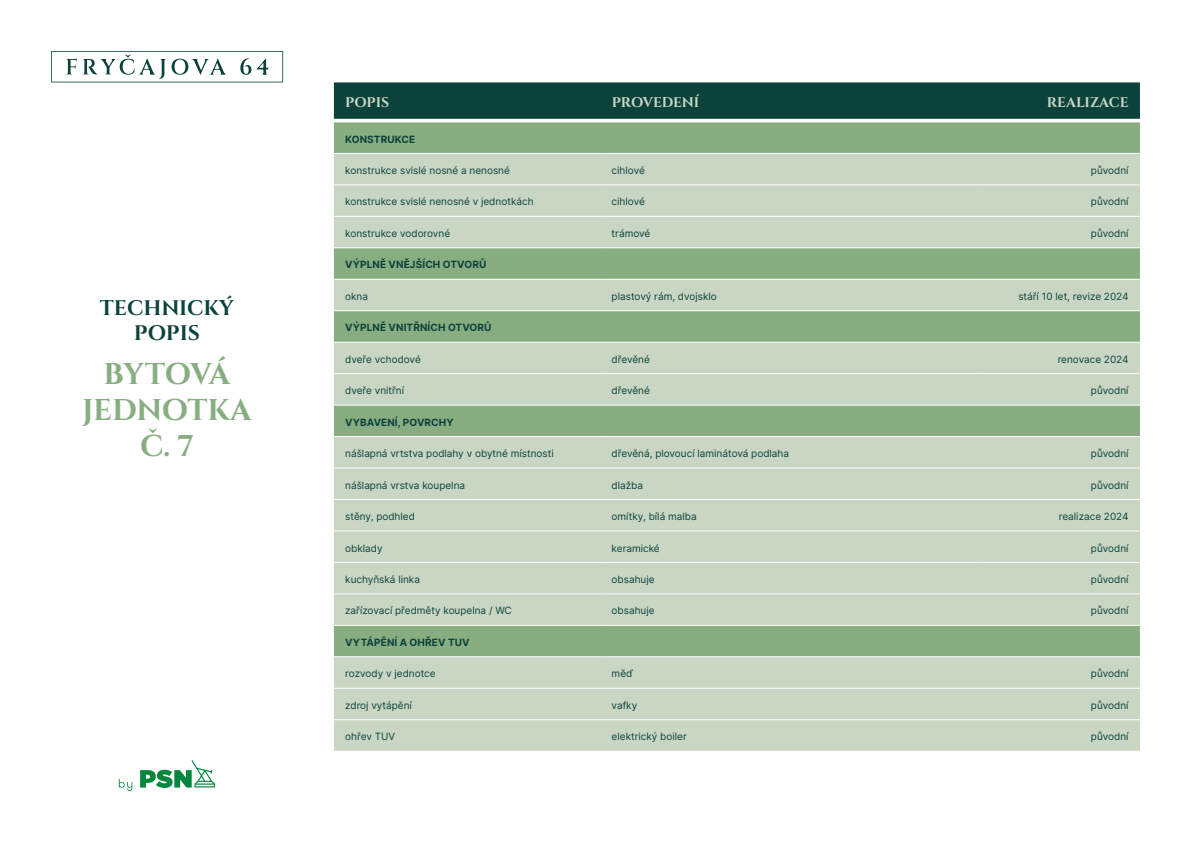
<style>
.page{position:relative;width:1191px;height:842px;background:#fff}
.page>*{position:absolute;margin:0;border:0;box-sizing:border-box;transform-origin:0 0}
.t1{font:700 30px/36px "Cinzel";letter-spacing:-.015em;color:#88ad81;text-align:center}
.t2{font:700 21px/25px "Cinzel";color:#0c423c;text-align:center}
.t3{font:700 14px "Cinzel";letter-spacing:-.005em;color:#c9d6c4}
.text{font:10px "Inter";color:#0c423c}
.bold{font:700 10px "Inter";letter-spacing:.01em;color:#0c423c}
</style>
<div class="page">
<svg style="left:140px;top:760px;width:75px;height:28px"></svg>
<svg style="left:119px;top:779px;width:13px;height:12px"></svg>
<svg style="left:51px;top:51px;width:232px;height:31px"></svg>
<div style="left:334px;top:123px;width:806px;height:30px;background:#88ad81"></div>
<svg style="left:334px;top:154px;width:806px;height:597px;background:#bccdb6"></svg>
<hr style="left:334px;top:185px;width:266px;height:1px;background:#fff">
<hr style="left:600px;top:185px;width:381px;height:1px;background:#fff">
<hr style="left:981px;top:185px;width:159px;height:1px;background:#fff">
<hr style="left:334px;top:216px;width:266px;height:1px;background:#fff">
<hr style="left:600px;top:216px;width:381px;height:1px;background:#fff">
<hr style="left:981px;top:216px;width:159px;height:1px;background:#fff">
<hr style="left:334px;top:373px;width:266px;height:1px;background:#fff">
<hr style="left:600px;top:373px;width:381px;height:1px;background:#fff">
<hr style="left:981px;top:373px;width:159px;height:1px;background:#fff">
<hr style="left:334px;top:468px;width:266px;height:1px;background:#fff">
<hr style="left:600px;top:468px;width:381px;height:1px;background:#fff">
<hr style="left:981px;top:468px;width:159px;height:1px;background:#fff">
<hr style="left:334px;top:499px;width:266px;height:1px;background:#fff">
<hr style="left:600px;top:499px;width:381px;height:1px;background:#fff">
<hr style="left:981px;top:499px;width:159px;height:1px;background:#fff">
<hr style="left:334px;top:531px;width:266px;height:1px;background:#fff">
<hr style="left:600px;top:531px;width:381px;height:1px;background:#fff">
<hr style="left:981px;top:531px;width:159px;height:1px;background:#fff">
<hr style="left:334px;top:562px;width:266px;height:1px;background:#fff">
<hr style="left:600px;top:562px;width:381px;height:1px;background:#fff">
<hr style="left:981px;top:562px;width:159px;height:1px;background:#fff">
<hr style="left:334px;top:594px;width:266px;height:1px;background:#fff">
<hr style="left:600px;top:594px;width:381px;height:1px;background:#fff">
<hr style="left:981px;top:594px;width:159px;height:1px;background:#fff">
<hr style="left:334px;top:688px;width:266px;height:1px;background:#fff">
<hr style="left:600px;top:688px;width:381px;height:1px;background:#fff">
<hr style="left:981px;top:688px;width:159px;height:1px;background:#fff">
<hr style="left:334px;top:719px;width:266px;height:1px;background:#fff">
<hr style="left:600px;top:719px;width:381px;height:1px;background:#fff">
<hr style="left:981px;top:719px;width:159px;height:1px;background:#fff">
<hr style="left:334px;top:248px;width:266px;height:1px;background:#fff">
<hr style="left:600px;top:248px;width:381px;height:1px;background:#fff">
<hr style="left:981px;top:248px;width:159px;height:1px;background:#fff">
<hr style="left:334px;top:279px;width:266px;height:1px;background:#fff">
<hr style="left:600px;top:279px;width:381px;height:1px;background:#fff">
<hr style="left:981px;top:279px;width:159px;height:1px;background:#fff">
<hr style="left:334px;top:310px;width:266px;height:1px;background:#fff">
<hr style="left:600px;top:310px;width:381px;height:1px;background:#fff">
<hr style="left:981px;top:310px;width:159px;height:1px;background:#fff">
<hr style="left:334px;top:342px;width:266px;height:1px;background:#fff">
<hr style="left:600px;top:342px;width:381px;height:1px;background:#fff">
<hr style="left:981px;top:342px;width:159px;height:1px;background:#fff">
<hr style="left:334px;top:405px;width:266px;height:1px;background:#fff">
<hr style="left:600px;top:405px;width:381px;height:1px;background:#fff">
<hr style="left:981px;top:405px;width:159px;height:1px;background:#fff">
<hr style="left:334px;top:436px;width:266px;height:1px;background:#fff">
<hr style="left:600px;top:436px;width:381px;height:1px;background:#fff">
<hr style="left:981px;top:436px;width:159px;height:1px;background:#fff">
<hr style="left:334px;top:625px;width:266px;height:1px;background:#fff">
<hr style="left:600px;top:625px;width:381px;height:1px;background:#fff">
<hr style="left:981px;top:625px;width:159px;height:1px;background:#fff">
<hr style="left:334px;top:656px;width:266px;height:1px;background:#fff">
<hr style="left:600px;top:656px;width:381px;height:1px;background:#fff">
<hr style="left:981px;top:656px;width:159px;height:1px;background:#fff">
<div style="left:334px;top:82px;width:806px;height:37px;background:#0c423c"></div>
<h2 class="t2" style="left:100px;top:296px;width:136px">TECHNICKÝ<br>POPIS</h2>
<h1 class="t1" style="left:82px;top:357px;width:171px">BYTOVÁ<br>JEDNOTKA<br>Č. 7</h1>
<h3 class="t3" style="left:345px;top:94px;width:46px">POPIS</h3>
<h3 class="t3" style="left:612px;top:94px;width:89px">PROVEDENÍ</h3>
<h3 class="t3" style="left:1046px;top:94px;width:83px">REALIZACE</h3>
<p class="bold" style="left:345px;top:131px;width:71px">KONSTRUKCE</p>
<p class="text" style="left:345px;top:163px;width:166px">konstrukce svislé nosné a nenosné</p>
<p class="text" style="left:611px;top:163px;width:35px">cihlové</p>
<p class="text" style="left:1091px;top:163px;width:39px">původní</p>
<p class="text" style="left:345px;top:195px;width:190px">konstrukce svislé nenosné v jednotkách</p>
<p class="text" style="left:611px;top:195px;width:35px">cihlové</p>
<p class="text" style="left:1091px;top:195px;width:39px">původní</p>
<p class="text" style="left:345px;top:226px;width:106px">konstrukce vodorovné</p>
<p class="text" style="left:611px;top:226px;width:40px">trámové</p>
<p class="text" style="left:1091px;top:226px;width:39px">původní</p>
<p class="bold" style="left:345px;top:257px;width:143px">VÝPLNĚ VNĚJŠÍCH OTVORŮ</p>
<p class="text" style="left:345px;top:289px;width:24px">okna</p>
<p class="text" style="left:611px;top:289px;width:107px">plastový rám, dvojsklo</p>
<p class="text" style="left:1018px;top:289px;width:112px">stáří 10 let, revize 2024</p>
<p class="bold" style="left:345px;top:320px;width:148px">VÝPLNĚ VNITŘNÍCH OTVORŮ</p>
<p class="text" style="left:345px;top:352px;width:77px">dveře vchodové</p>
<p class="text" style="left:611px;top:352px;width:40px">dřevěné</p>
<p class="text" style="left:1057px;top:352px;width:72px">renovace 2024</p>
<p class="text" style="left:345px;top:383px;width:60px">dveře vnitřní</p>
<p class="text" style="left:611px;top:383px;width:40px">dřevěné</p>
<p class="text" style="left:1091px;top:383px;width:39px">původní</p>
<p class="bold" style="left:345px;top:415px;width:110px">VYBAVENÍ, POVRCHY</p>
<p class="text" style="left:345px;top:446px;width:210px">nášlapná vrtstva podlahy v obytné místnosti</p>
<p class="text" style="left:611px;top:446px;width:179px">dřevěná, plovoucí laminátová podlaha</p>
<p class="text" style="left:1091px;top:446px;width:39px">původní</p>
<p class="text" style="left:345px;top:478px;width:121px">nášlapná vrstva koupelna</p>
<p class="text" style="left:611px;top:478px;width:33px">dlažba</p>
<p class="text" style="left:1091px;top:478px;width:39px">původní</p>
<p class="text" style="left:345px;top:509px;width:71px">stěny, podhled</p>
<p class="text" style="left:611px;top:509px;width:87px">omítky, bílá malba</p>
<p class="text" style="left:1059px;top:509px;width:71px">realizace 2024</p>
<p class="text" style="left:345px;top:541px;width:39px">obklady</p>
<p class="text" style="left:611px;top:541px;width:50px">keramické</p>
<p class="text" style="left:1091px;top:541px;width:39px">původní</p>
<p class="text" style="left:345px;top:572px;width:76px">kuchyňská linka</p>
<p class="text" style="left:611px;top:572px;width:44px">obsahuje</p>
<p class="text" style="left:1091px;top:572px;width:39px">původní</p>
<p class="text" style="left:345px;top:603px;width:168px">zařízovací předměty koupelna / WC</p>
<p class="text" style="left:611px;top:603px;width:44px">obsahuje</p>
<p class="text" style="left:1091px;top:603px;width:39px">původní</p>
<p class="bold" style="left:345px;top:635px;width:126px">VYTÁPĚNÍ A OHŘEV TUV</p>
<p class="text" style="left:345px;top:666px;width:92px">rozvody v jednotce</p>
<p class="text" style="left:611px;top:666px;width:23px">měď</p>
<p class="text" style="left:1091px;top:666px;width:39px">původní</p>
<p class="text" style="left:345px;top:698px;width:68px">zdroj vytápění</p>
<p class="text" style="left:611px;top:698px;width:27px">vafky</p>
<p class="text" style="left:1091px;top:698px;width:39px">původní</p>
<p class="text" style="left:345px;top:729px;width:52px">ohřev TUV</p>
<p class="text" style="left:611px;top:729px;width:77px">elektrický boiler</p>
<p class="text" style="left:1091px;top:729px;width:39px">původní</p>
</div>
